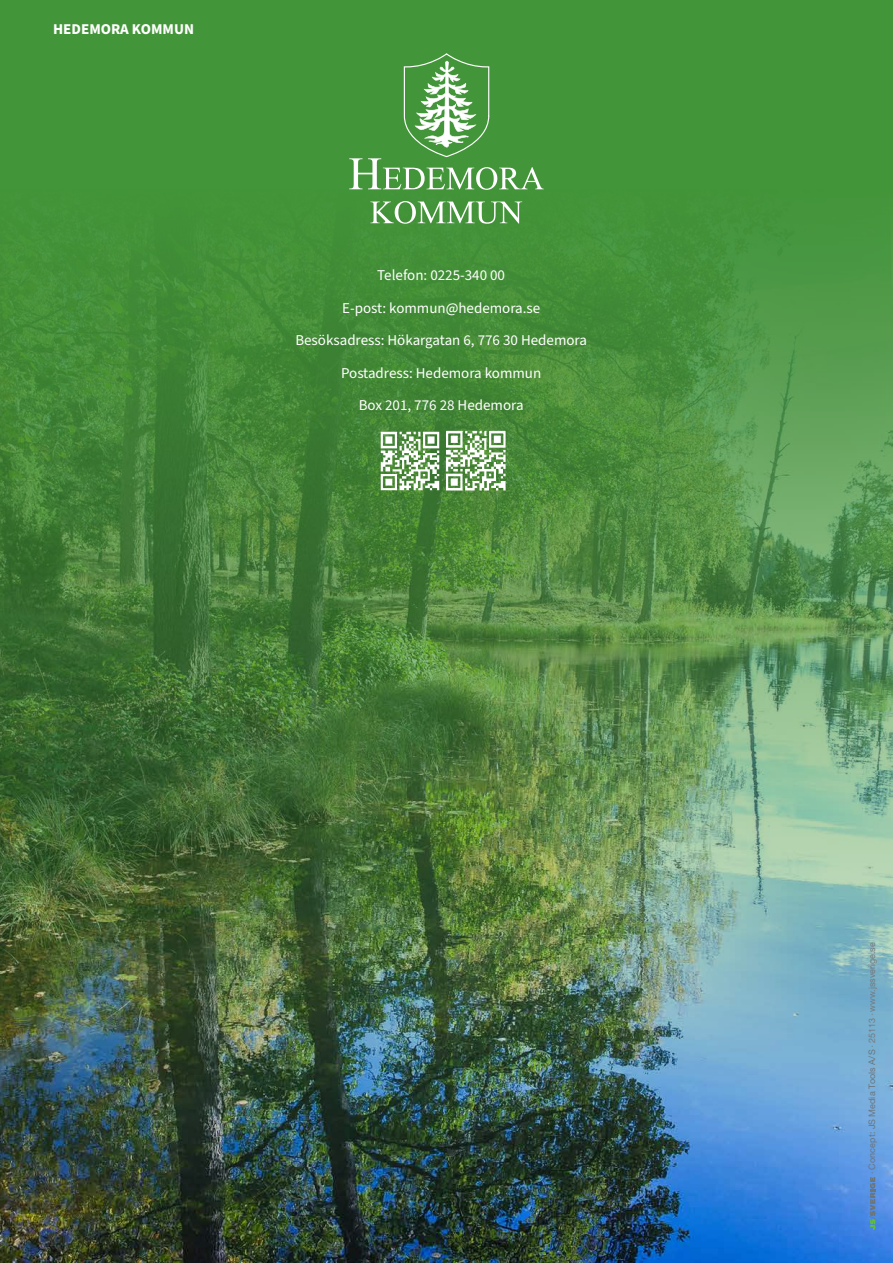
<style>
.page{position:relative;width:893px;height:1263px;background:#439539}
.page>*{position:absolute;margin:0;border:0;box-sizing:border-box;transform-origin:0 0}
.t1{font:15px/32.5px "Source Sans Pro";color:#fff;text-align:center}
.t2{font:700 15px "Source Sans Pro";color:#fff}
.t3{font:9px "Helvetica Neue LT Std";color:#6a757c}
.s1{color:#73797d}
</style>
<div class="page">
<img style="left:0;top:201px;width:893px;height:1062px">
<svg style="left:869px;top:1177px;width:6px;height:53px"></svg>
<svg style="left:349px;top:53px;width:195px;height:137px"></svg>
<svg style="left:370px;top:201px;width:152px;height:23px"></svg>
<img style="left:371px;top:422px;width:78px;height:78px">
<img style="left:441px;top:427px;width:66px;height:67px">
<p class="t2" style="left:53px;top:19px;width:142px">HEDEMORA KOMMUN</p>
<p class="t1" style="left:295px;top:260px;width:293px">Telefon: 0225-340 00<br>E-post: kommun@hedemora.se<br>Besöksadress: Hökargatan 6, 776 30 Hedemora<br>Postadress: Hedemora kommun<br>Box 201, 776 28 Hedemora</p>
<p class="t3" style="left:867px;top:1174px;width:233px;rotate:-90deg">· Concept: JS Media Tools A/S <sup>•</sup> <span class="s1">25113</span> <sup>•</sup> <span class="s1">www.jssverige.se</span></p>
</div>
